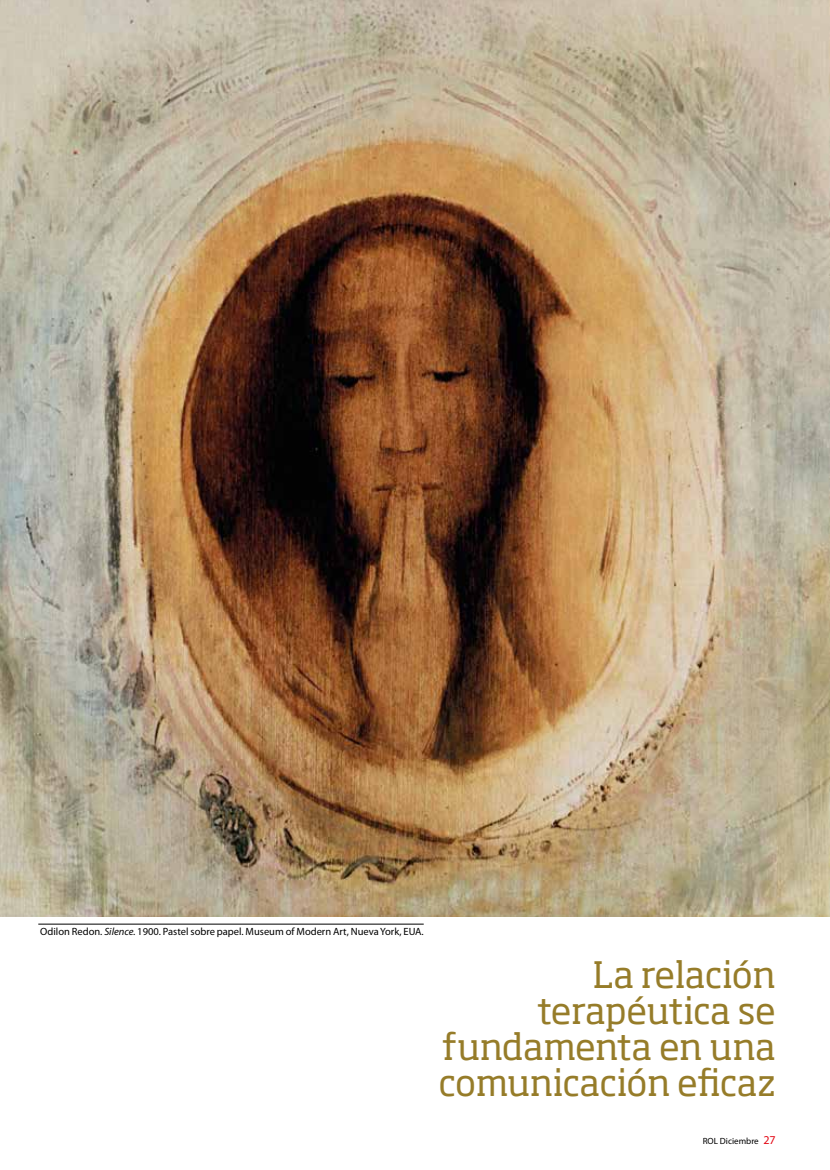
<style>
.page{position:relative;width:830px;height:1170px;background:#fff}
.page>*{position:absolute;margin:0;border:0;box-sizing:border-box;transform-origin:0 0}
.t1{font:36px/36px "Soho Std";letter-spacing:-.015em;color:#967c29;text-align:right}
.t2{font:10.5px "Myriad Pro";color:#000}
.t3{font:9px "Myriad Pro";color:#000}
.s1{font-style:italic}
.s2{font-size:12px;color:#e30613}
</style>
<div class="page">
<img style="left:0;top:0;width:829px;height:916px">
<hr style="left:38px;top:923px;width:385px;height:1px;background:#000">
<p class="t2" style="left:40px;top:925px;width:385px">Odilon Redon. <span class="s1">Silence.</span> 1900. Pastel sobre papel. Museum of Modern Art, Nueva York, EUA.</p>
<h1 class="t1" style="left:438px;top:956px;width:338px">La relación terapéutica se fundamenta en una comunicación eficaz</h1>
<p class="t3" style="left:702px;top:1135px;width:74px">ROL Diciembre <span class="s2">27</span></p>
</div>
